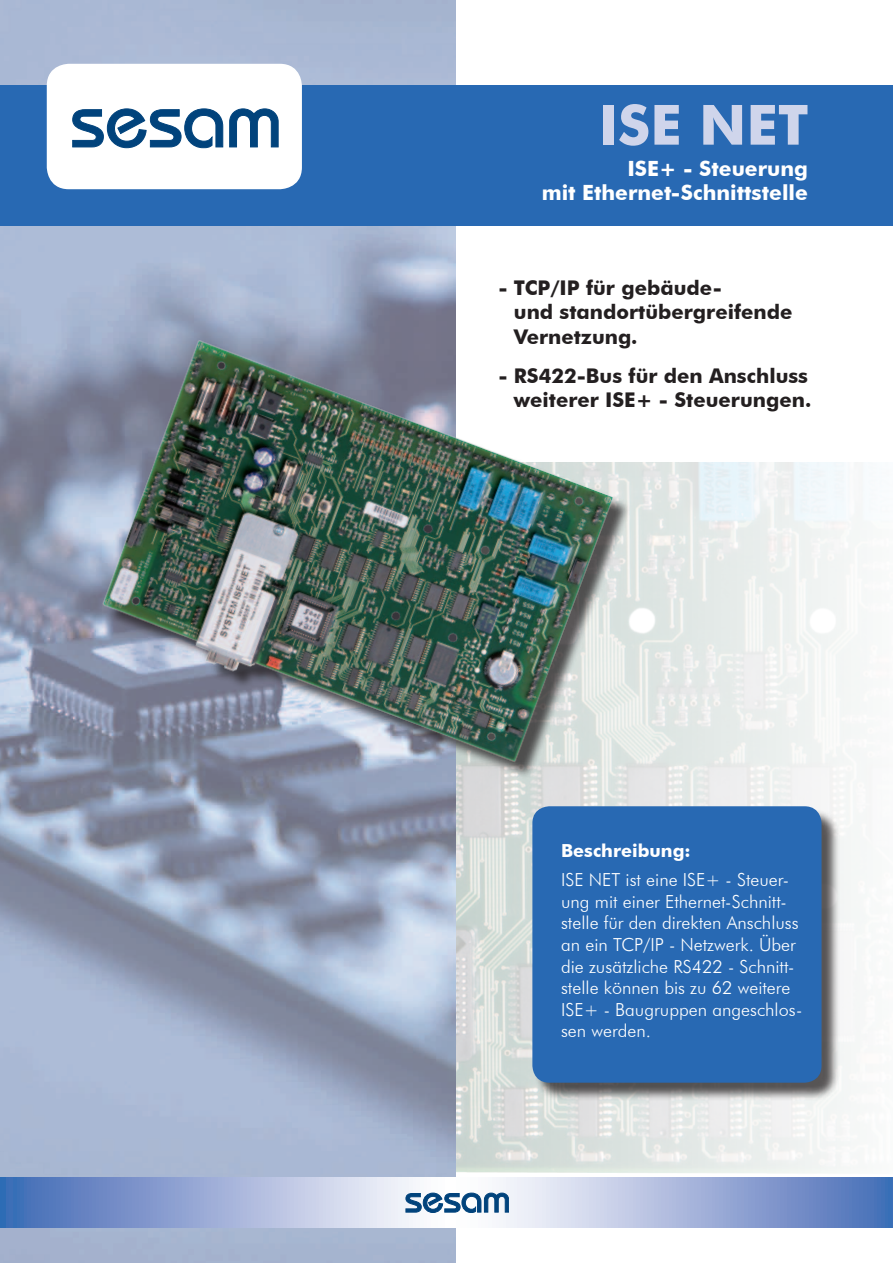
<style>
.page{position:relative;width:893px;height:1263px;background:#fff}
.page>*{position:absolute;margin:0;border:0;box-sizing:border-box;transform-origin:0 0}
.t1{font:700 55.5px "Futura BT";color:#cfd5eb}
.t2{font:700 21px/24px "Futura BT";color:#fff;text-align:right}
.t3{font:700 20.25px/24.3px "Futura BT";color:#231f20}
.t4{font:300 18px/21.6px "Futura BT";color:#fff}
.t5{font:700 18px "Futura BT";color:#fff}
</style>
<div class="page">
<img style="left:455px;top:463px;width:438px;height:715px">
<img style="left:0;top:0;width:455px;height:1263px">
<svg style="left:0;top:1178px;width:893px;height:50px;background:#a2b3da"></svg>
<div style="left:0;top:85px;width:893px;height:140px;background:#2869b3"></div>
<div style="left:535px;top:808px;width:305px;height:293px;background:#231f20;opacity:.75"></div>
<div style="left:532px;top:806px;width:289px;height:277px;background:#2869b3;border-radius:17px"></div>
<img style="left:77px;top:325px;width:553px;height:467px">
<svg style="left:406px;top:1193px;width:103px;height:20px"></svg>
<div style="left:48px;top:65px;width:253px;height:123px;background:#fff;border-radius:21px"></div>
<div style="left:47px;top:64px;width:255px;height:125px;border:2px solid #fff;border-radius:21px"></div>
<svg style="left:72px;top:109px;width:206px;height:39px"></svg>
<h1 class="t1" style="left:598px;top:91px;width:212px">ISE NET</h1>
<p class="t2" style="left:542px;top:157px;width:268px">ISE+ - Steuerung<br>mit Ethernet-Schnittstelle</p>
<p class="t3" style="left:514px;top:275px;width:280px;text-indent:-16px">- TCP/IP für gebäude-<br>und standortübergreifende<br>Vernetzung.</p>
<p class="t3" style="left:498px;top:363px;width:314px;text-align:right">- RS422-Bus für den Anschluss weiterer ISE+ - Steuerungen.</p>
<p class="t5" style="left:561px;top:840px;width:131px">Beschreibung:</p>
<p class="t4" style="left:561px;top:869px;width:243px">ISE NET ist eine ISE+ - Steuer&shy;ung mit einer Ethernet-Schnitt&shy;stelle für den direkten Anschluss an ein TCP/IP - Netzwerk. Über die zusätzliche RS422 - Schnitt&shy;stelle können bis zu 62 weitere<br>ISE+ - Baugruppen angeschlos&shy;sen werden.</p>
</div>
